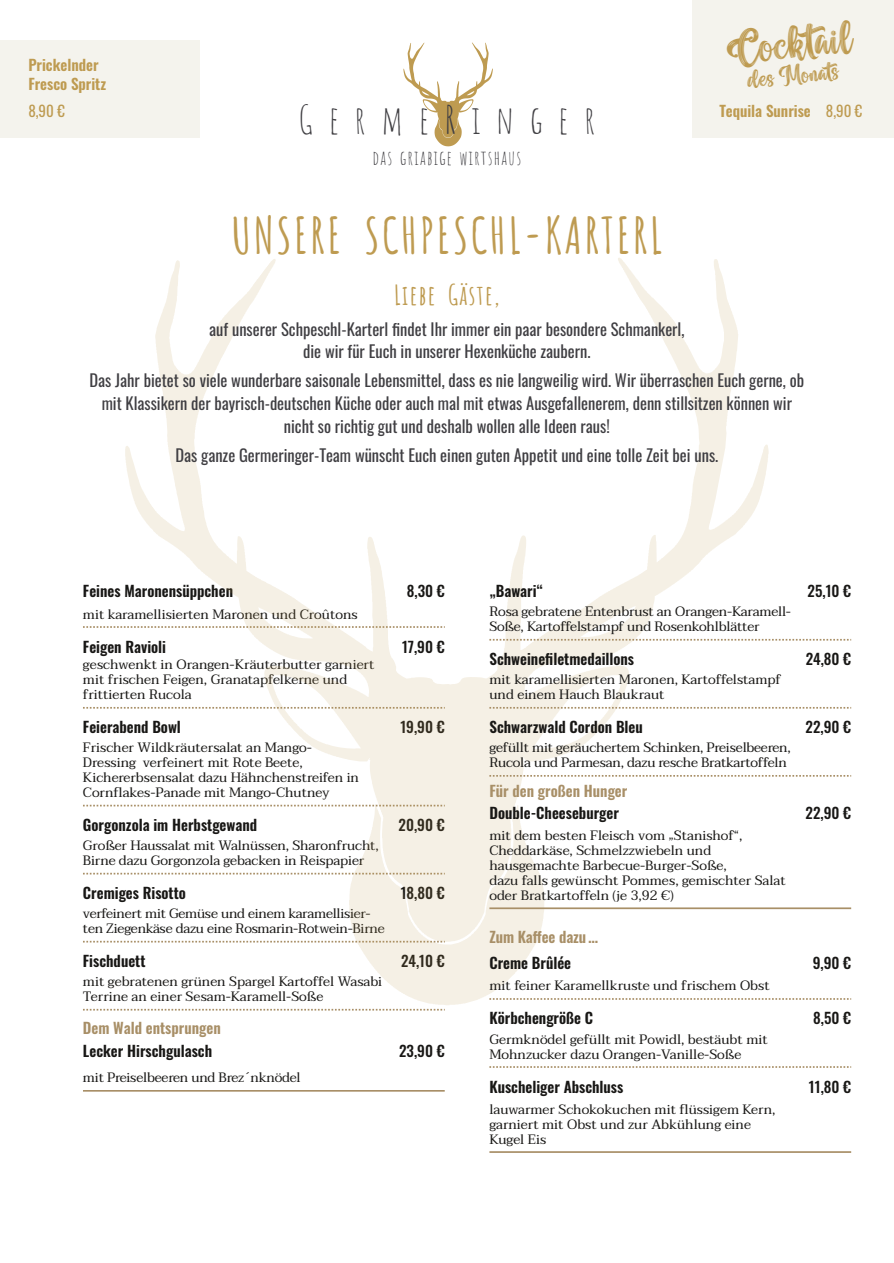
<style>
.page{position:relative;width:894px;height:1263px;background:#fff}
.page>*{position:absolute;margin:0;border:0;box-sizing:border-box;transform-origin:0 0}
.t1{font:700 49.5px "Amatic SC";letter-spacing:.05em;color:#be9b51}
.t2{font:39px "Vintage Brush";color:#be9b51}
.t3{font:38.25px "Amatic SC";letter-spacing:.41em;color:#3f3e42}
.t4{font:700 27px "Amatic SC";letter-spacing:.05em;color:#be9b51}
.t5{font:21px "Vintage Brush";color:#be9b51}
.t6{font:19.65px "Amatic SC";letter-spacing:.05em;color:#3f3e42}
.t7{font:16.5px/22.8px "Oswald";color:#3f3e42;text-align:center}
.t8{font:600 15px "Oswald";color:#181715}
.t9{font:500 15px "Oswald";color:#181715}
.t10{font:600 15px "Oswald";color:#a88f67}
.t11{font:600 15px/19.5px "Oswald";color:#be9b51}
.t12{font:15px "Oswald";color:#be9b51}
.t13{font:13.5px/15px "Taviraj";color:#181715}
.t14{font:13.5px/15px "Taviraj";letter-spacing:-.02em;color:#181715}
.s1{font-weight:400}
</style>
<div class="page">
<svg style="left:83px;top:626px;width:42px;height:2px"></svg>
<svg style="left:83px;top:707px;width:42px;height:2px"></svg>
<svg style="left:83px;top:805px;width:42px;height:1px"></svg>
<svg style="left:83px;top:873px;width:42px;height:1px"></svg>
<svg style="left:83px;top:941px;width:42px;height:1px"></svg>
<svg style="left:83px;top:1009px;width:361px;height:1px"></svg>
<hr style="left:83px;top:1090px;width:361px;height:2px;background:#a88f67">
<svg style="left:403px;top:43px;width:89px;height:103px"></svg>
<svg style="left:125px;top:258px;width:643px;height:747px"></svg>
<div style="left:0;top:40px;width:199px;height:98px;background:#f4f3ed"></div>
<div style="left:691px;top:0;width:202px;height:138px;background:#f4f3ed"></div>
<svg style="left:489px;top:998px;width:360px;height:2px"></svg>
<svg style="left:489px;top:1066px;width:360px;height:2px"></svg>
<hr style="left:489px;top:1151px;width:361px;height:2px;background:#a88f67">
<svg style="left:489px;top:639px;width:360px;height:2px"></svg>
<svg style="left:489px;top:707px;width:360px;height:2px"></svg>
<svg style="left:489px;top:775px;width:360px;height:2px"></svg>
<hr style="left:489px;top:907px;width:361px;height:2px;background:#a88f67">
<h2 class="t2" style="left:724px;top:28px;width:127px;rotate:-6deg">Cocktail</h2>
<p class="t11" style="left:28px;top:54px;width:79px">Prickelnder<br>Fresco Spritz</p>
<p class="t12" style="left:28px;top:98px;width:38px">8,90 €</p>
<p class="t11" style="left:719px;top:100px;width:144px">Tequila Sunrise <span class="s1">8,90 €</span></p>
<h3 class="t5" style="left:746px;top:68px;width:93px;rotate:-6deg">des Monats</h3>
<h3 class="t3" style="left:298px;top:92px;width:298px">GermeRinger</h3>
<h3 class="t6" style="left:372px;top:144px;width:150px">das griabige wirtshaus</h3>
<h1 class="t1" style="left:231px;top:198px;width:432px">UNSERE SCHPESCHL-KARTERL</h1>
<h3 class="t4" style="left:394px;top:275px;width:107px">Liebe Gäste,</h3>
<p class="t7" style="left:209px;top:316px;width:476px">auf unserer Schpeschl-Karterl findet Ihr immer ein paar besondere Schmankerl, die wir für Euch in unserer Hexenküche zaubern.</p>
<p class="t7" style="left:89px;top:368px;width:715px">Das Jahr bietet so viele wunderbare saisonale Lebensmittel, dass es nie langweilig wird. Wir überraschen Euch gerne, ob mit Klassikern der bayrisch-deutschen Küche oder auch mal mit etwas Ausgefallenerem, denn stillsitzen können wir nicht so richtig gut und deshalb wollen alle Ideen raus!</p>
<p class="t7" style="left:175px;top:442px;width:544px">Das ganze Germeringer-Team wünscht Euch einen guten Appetit und eine tolle Zeit bei uns.</p>
<p class="t8" style="left:83px;top:578px;width:151px">Feines Maronensüppchen</p>
<p class="t9" style="left:406px;top:578px;width:39px">8,30 €</p>
<p class="t13" style="left:83px;top:607px;width:276px">mit karamellisierten Maronen und Croûtons</p>
<p class="t8" style="left:83px;top:633px;width:85px">Feigen Ravioli</p>
<p class="t9" style="left:402px;top:633px;width:44px">17,90 €</p>
<p class="t13" style="left:83px;top:657px;width:293px">geschwenkt in Orangen-Kräuterbutter garniert mit frischen Feigen, Granatapfelkerne und frittierten Rucola</p>
<p class="t8" style="left:83px;top:714px;width:99px">Feierabend Bowl</p>
<p class="t9" style="left:400px;top:714px;width:46px">19,90 €</p>
<p class="t13" style="left:83px;top:740px;width:277px">Frischer Wildkräutersalat an Mango-Dressing verfeinert mit Rote Beete, Kichererbsensalat dazu Hähnchenstreifen in Cornflakes-Panade mit Mango-Chutney</p>
<p class="t8" style="left:83px;top:812px;width:176px">Gorgonzola im Herbstgewand</p>
<p class="t9" style="left:398px;top:812px;width:48px">20,90 €</p>
<p class="t13" style="left:83px;top:838px;width:297px">Großer Haussalat mit Walnüssen, Sharonfrucht,<br>Birne dazu Gorgonzola gebacken in Reispapier</p>
<p class="t8" style="left:83px;top:880px;width:104px">Cremiges Risotto</p>
<p class="t9" style="left:400px;top:880px;width:45px">18,80 €</p>
<p class="t14" style="left:83px;top:906px;width:303px">verfeinert mit Gemüse und einem karamellisier&shy;ten Ziegenkäse dazu eine Rosmarin-Rotwein-Birne</p>
<p class="t8" style="left:83px;top:948px;width:64px">Fischduett</p>
<p class="t9" style="left:401px;top:948px;width:45px">24,10 €</p>
<p class="t13" style="left:83px;top:974px;width:300px">mit gebratenen grünen Spargel Kartoffel Wasabi<br>Terrine an einer Sesam-Karamell-Soße</p>
<p class="t10" style="left:83px;top:1015px;width:139px">Dem Wald entsprungen</p>
<p class="t8" style="left:83px;top:1037px;width:131px">Lecker Hirschgulasch</p>
<p class="t9" style="left:399px;top:1037px;width:47px">23,90 €</p>
<p class="t13" style="left:83px;top:1070px;width:219px">mit Preiselbeeren und Brez´nknödel</p>
<p class="t8" style="left:489px;top:578px;width:55px">„Bawari“</p>
<p class="t9" style="left:807px;top:578px;width:45px">25,10 €</p>
<p class="t13" style="left:489px;top:604px;width:303px">Rosa gebratene Entenbrust an Orangen-Karamell-<br>Soße, Kartoffelstampf und Rosenkohlblätter</p>
<p class="t8" style="left:489px;top:646px;width:146px">Schweinefiletmedaillons</p>
<p class="t9" style="left:805px;top:646px;width:47px">24,80 €</p>
<p class="t13" style="left:489px;top:672px;width:293px">mit karamellisierten Maronen, Kartoffelstampf und einem Hauch Blaukraut</p>
<p class="t8" style="left:489px;top:714px;width:155px">Schwarzwald Cordon Bleu</p>
<p class="t9" style="left:805px;top:714px;width:47px">22,90 €</p>
<p class="t13" style="left:489px;top:740px;width:302px">gefüllt mit geräuchertem Schinken, Preiselbeeren,<br>Rucola und Parmesan, dazu resche Bratkartoffeln</p>
<p class="t10" style="left:489px;top:777px;width:139px">Für den großen Hunger</p>
<p class="t8" style="left:489px;top:799px;width:131px">Double-Cheeseburger</p>
<p class="t9" style="left:805px;top:799px;width:47px">22,90 €</p>
<p class="t13" style="left:489px;top:828px;width:297px">mit dem besten Fleisch vom „Stanishof“, Cheddarkäse, Schmelzzwiebeln und hausgemachte Barbecue-Burger-Soße,<br>dazu falls gewünscht Pommes, gemischter Salat oder Bratkartoffeln (je 3,92 €)</p>
<p class="t10" style="left:489px;top:924px;width:110px">Zum Kaffee dazu …</p>
<p class="t8" style="left:489px;top:950px;width:83px">Creme Brûlée</p>
<p class="t9" style="left:812px;top:950px;width:40px">9,90 €</p>
<p class="t13" style="left:489px;top:979px;width:282px">mit feiner Karamellkruste und frischem Obst</p>
<p class="t8" style="left:489px;top:1005px;width:105px">Körbchengröße C</p>
<p class="t9" style="left:813px;top:1005px;width:39px">8,50 €</p>
<p class="t13" style="left:489px;top:1032px;width:280px">Germknödel gefüllt mit Powidl, bestäubt mit<br>Mohnzucker dazu Orangen-Vanille-Soße</p>
<p class="t8" style="left:489px;top:1073px;width:135px">Kuscheliger Abschluss</p>
<p class="t9" style="left:808px;top:1073px;width:44px">11,80 €</p>
<p class="t13" style="left:489px;top:1102px;width:287px">lauwarmer Schokokuchen mit flüssigem Kern, garniert mit Obst und zur Abkühlung eine<br>Kugel Eis</p>
</div>
